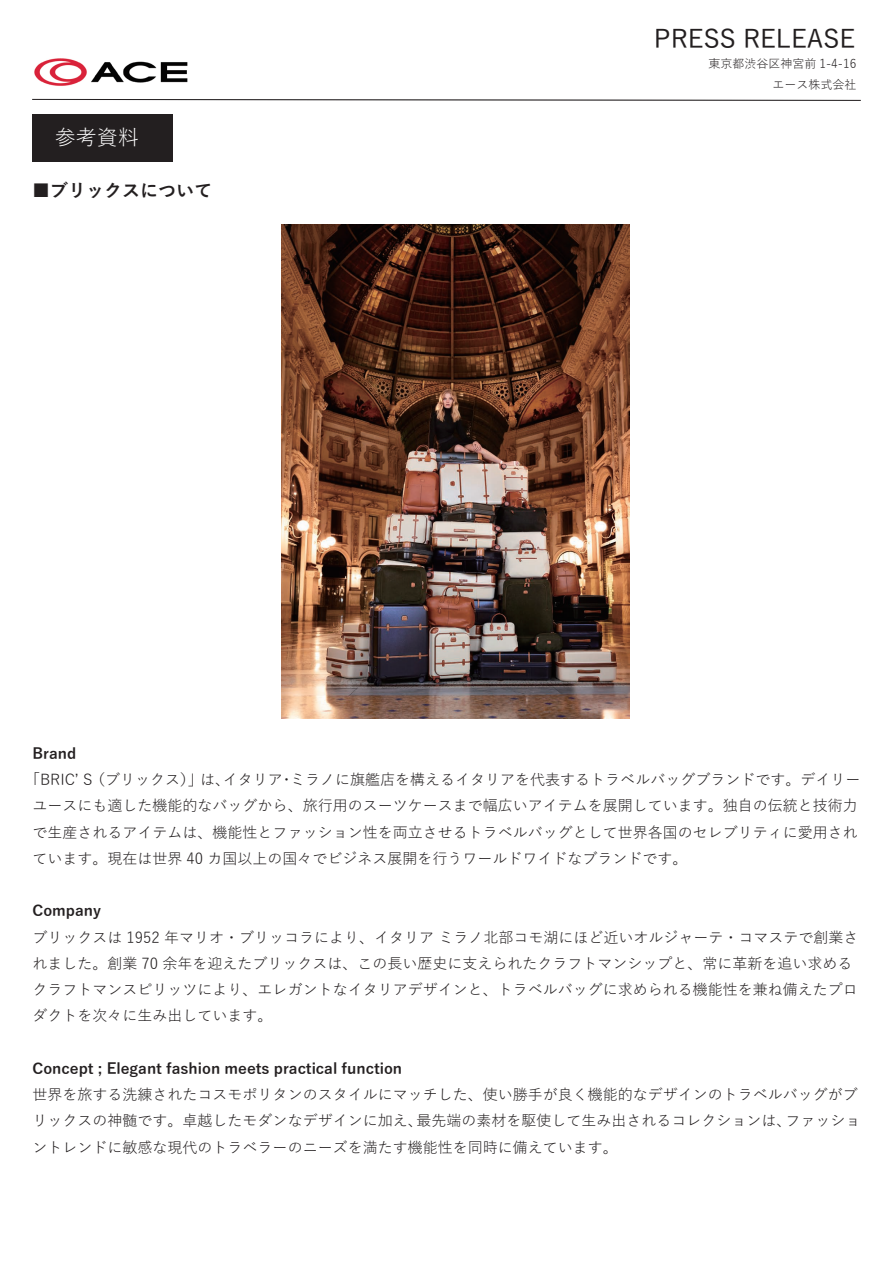
<style>
.page{position:relative;width:893px;height:1263px;background:#fff}
.page>*{position:absolute;margin:0;border:0;box-sizing:border-box;transform-origin:0 0}
.t1{font:500 25.5px "Yu Gothic";color:#231f20}
.t2{font:21px "Yu Gothic";color:#fff}
.t3{font:700 18px "Yu Gothic";color:#231f20}
.t4{font:15px/26.2px "Yu Gothic";color:#231f20}
.t5{font:700 15px "Yu Gothic";color:#231f20}
.t6{font:12px/21px "Yu Gothic";color:#231f20;text-align:right}
</style>
<div class="page">
<div style="left:32px;top:114px;width:141px;height:48px;background:#231f20"></div>
<img style="left:281px;top:225px;width:349px;height:493px">
<img style="left:34px;top:58px;width:154px;height:28px">
<svg style="left:32px;top:99px;width:829px;height:2px;background:#878585"></svg>
<h2 class="t2" style="left:55px;top:118px;width:85px">参考資料</h2>
<p class="t3" style="left:32px;top:180px;width:181px">■ブリックスについて</p>
<h1 class="t1" style="left:654px;top:15px;width:203px">PRESS RELEASE</h1>
<p class="t6" style="left:708px;top:52px;width:150px">東京都渋谷区神宮前 1-4-16エース株式会社</p>
<p class="t5" style="left:33px;top:745px;width:45px">Brand</p>
<p class="t4" style="left:33px;top:764px;width:829px;text-indent:-8px">「BRICʼ S（ブリックス）」は、イタリア・ミラノに旗艦店を構えるイタリアを代表するトラベルバッグブランドです。デイリーユースにも適した機能的なバッグから、旅行用のスーツケースまで幅広いアイテムを展開しています。独自の伝統と技術力で生産されるアイテムは、機能性とファッション性を両立させるトラベルバッグとして世界各国のセレブリティに愛用されています。現在は世界 40 カ国以上の国々でビジネス展開を行うワールドワイドなブランドです。</p>
<p class="t5" style="left:33px;top:902px;width:70px">Company</p>
<p class="t4" style="left:33px;top:922px;width:827px">ブリックスは 1952 年マリオ・ブリッコラにより、イタリア ミラノ北部コモ湖にほど近いオルジャーテ・コマステで創業されました。創業 70 余年を迎えたブリックスは、この長い歴史に支えられたクラフトマンシップと、常に革新を追い求めるクラフトマンスピリッツにより、エレガントなイタリアデザインと、トラベルバッグに求められる機能性を兼ね備えたプロダクトを次々に生み出しています。</p>
<p class="t5" style="left:33px;top:1060px;width:371px">Concept ; Elegant fashion meets practical function</p>
<p class="t4" style="left:33px;top:1079px;width:829px">世界を旅する洗練されたコスモポリタンのスタイルにマッチした、使い勝手が良く機能的なデザインのトラベルバッグがブリックスの神髄です。卓越したモダンなデザインに加え、最先端の素材を駆使して生み出されるコレクションは、ファッショントレンドに敏感な現代のトラベラーのニーズを満たす機能性を同時に備えています。</p>
</div>
